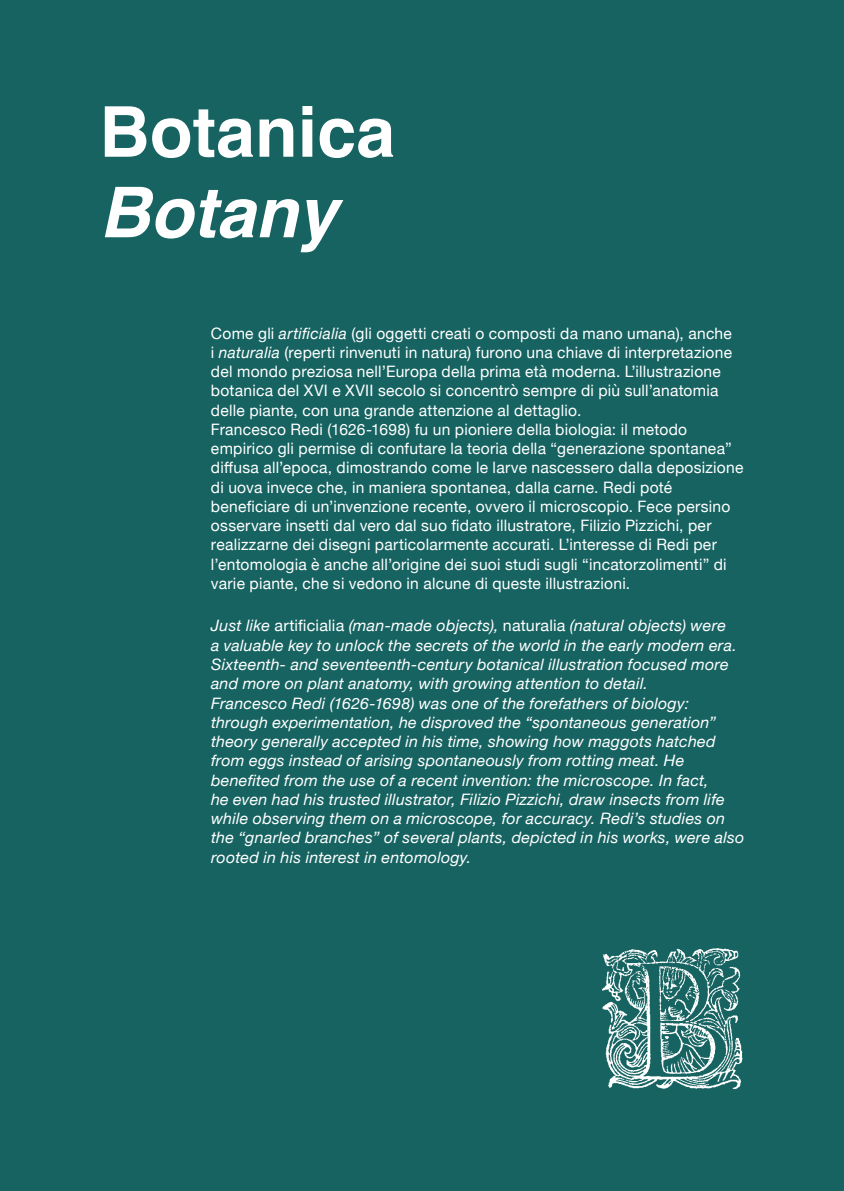
<style>
.page{position:relative;width:844px;height:1191px;background:#fff}
.page>*{position:absolute;margin:0;border:0;box-sizing:border-box;transform-origin:0 0}
.t1{font:700 70px "Helvetica";color:#fff}
.t2{font:italic 700 70px "Helvetica";color:#fff}
.t3{font:15.75px/19.2px "Helvetica Neue";letter-spacing:.015em;color:#fff}
.t4{font:italic 15.75px/19.2px "Helvetica Neue";letter-spacing:.01em;color:#fff}
.s1{font-style:italic}
.s2{font-style:normal}
</style>
<div class="page">
<div style="left:0;top:0;width:843px;height:1191px;background:#166361"></div>
<img style="left:602px;top:948px;width:141px;height:141px">
<h1 class="t1" style="left:99px;top:89px;width:297px">Botanica</h1>
<h1 class="t2" style="left:99px;top:170px;width:239px">Botany</h1>
<p class="t3" style="left:211px;top:324px;width:533px">Come gli <span class="s1">artificialia</span> (gli oggetti creati o composti da mano umana), anche<br>i <span class="s1">naturalia</span> (reperti rinvenuti in natura) furono una chiave di interpretazione del mondo preziosa nell’Europa della prima età moderna. L’illustrazione botanica del XVI e XVII secolo si concentrò sempre di più sull’anatomia delle piante, con una grande attenzione al dettaglio.<br>Francesco Redi (1626-1698) fu un pioniere della biologia: il metodo empirico gli permise di confutare la teoria della “generazione spontanea” diffusa all’epoca, dimostrando come le larve nascessero dalla deposizione di uova invece che, in maniera spontanea, dalla carne. Redi poté beneficiare di un’invenzione recente, ovvero il microscopio. Fece persino osservare insetti dal vero dal suo fidato illustratore, Filizio Pizzichi, per realizzarne dei disegni particolarmente accurati. L’interesse di Redi per l’entomologia è anche all’origine dei suoi studi sugli “incatorzolimenti” di varie piante, che si vedono in alcune di queste illustrazioni.</p>
<p class="t4" style="left:211px;top:617px;width:534px">Just like <span class="s2">artificialia</span> (man-made objects), <span class="s2">naturalia</span> (natural objects) were<br>a valuable key to unlock the secrets of the world in the early modern era.<br>Sixteenth- and seventeenth-century botanical illustration focused more and more on plant anatomy, with growing attention to detail.<br>Francesco Redi (1626-1698) was one of the forefathers of biology: through experimentation, he disproved the “spontaneous generation” theory generally accepted in his time, showing how maggots hatched from eggs instead of arising spontaneously from rotting meat. He benefited from the use of a recent invention: the microscope. In fact,<br>he even had his trusted illustrator, Filizio Pizzichi, draw insects from life while observing them on a microscope, for accuracy. Redi’s studies on the “gnarled branches” of several plants, depicted in his works, were also rooted in his interest in entomology.</p>
</div>
